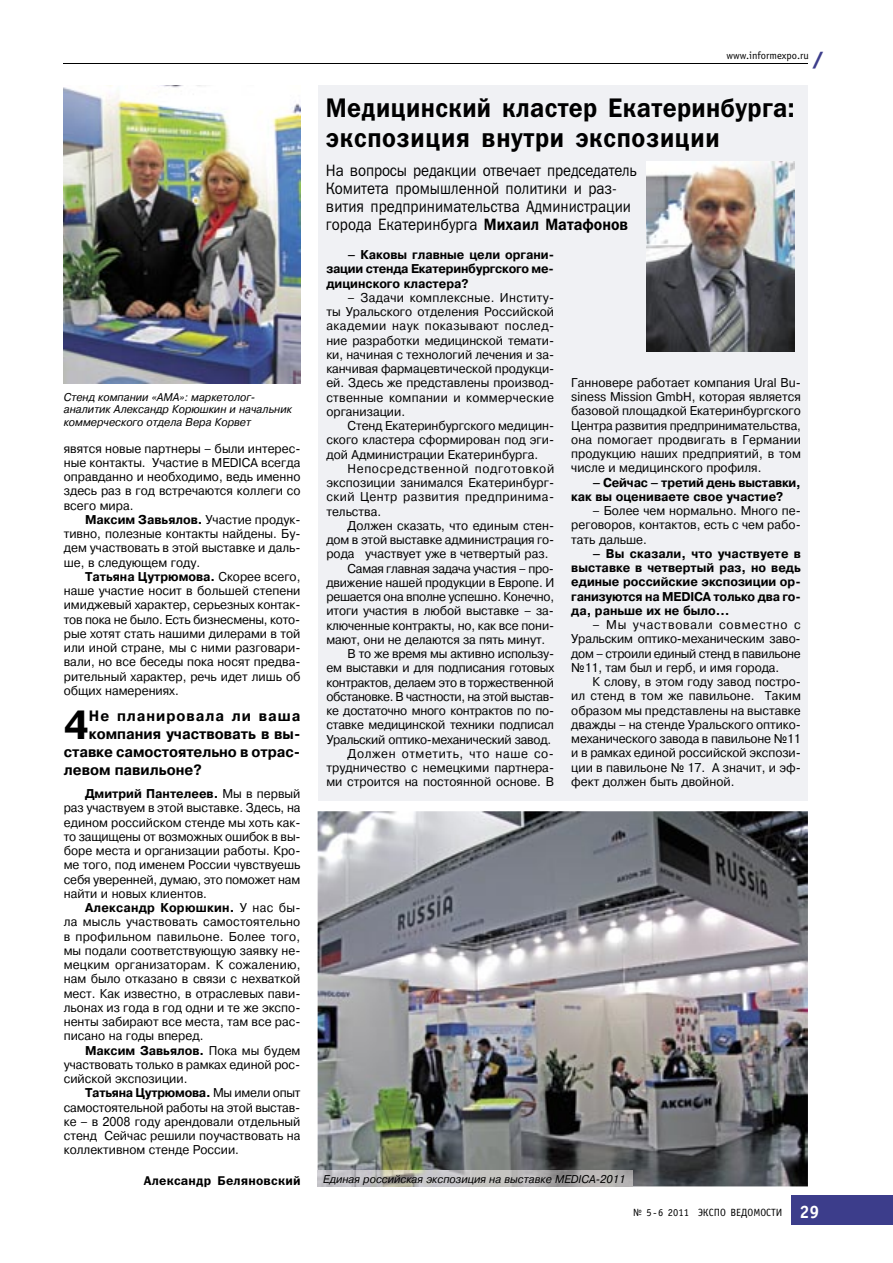
<style>
.page{position:relative;width:893px;height:1263px;background:#fff}
.page>*{position:absolute;margin:0;border:0;box-sizing:border-box;transform-origin:0 0}
.t1{font:700 40.65px "Pragmatica C";color:#000;scale:.95 1}
.t2{font:27px/30px "Franklin Gothic Demi C";letter-spacing:.015em;color:#000;scale:.9 1}
.t3{font:700 18px "Futuris XC";color:#3c3d8b;scale:1.2 1}
.t4{font:16.5px/18px "Franklin Gothic Book C";color:#000;scale:.9 1}
.t5{font:700 15px "Pragmatica C";color:#000;scale:.95 1}
.t6{font:700 15px "Pragmatica C";letter-spacing:.07em;color:#000;scale:.95 1}
.t7{font:12.75px/14.2px "Pragmatica C";color:#000;text-align:justify;scale:.95 1}
.t8{font:700 12.75px/14.2px "Pragmatica C";letter-spacing:-.015em;color:#000;text-align:justify;scale:.95 1}
.t9{font:12.75px "Pragmatica C";letter-spacing:-.02em;color:#000;scale:.95 1}
.t10{font:12.75px "Pragmatica C";letter-spacing:-.03em;color:#000;scale:.95 1}
.t11{font:12.75px "Pragmatica C";letter-spacing:-.025em;color:#000;scale:.95 1}
.t12{font:12.75px "Pragmatica C";letter-spacing:.05em;color:#000;scale:.95 1}
.t13{font:12.75px "Franklin Gothic Demi C";letter-spacing:.01em;color:#000}
.t14{font:italic 11.25px/12.8px "Pragmatica C";color:#000;scale:.95 1}
.t15{font:10.5px "Officina Sans C";color:#000}
.s1{font-weight:700}
.s2{font-family:"Franklin Gothic Demi C"}
.s3{font-weight:700;font-size:18px;color:#fff}
</style>
<div class="page">
<div style="left:791px;top:1195px;width:102px;height:30px;background:#3c3d8b"></div>
<hr style="left:64px;top:64px;width:744px;height:1px;background:#000">
<div style="left:318px;top:86px;width:489px;height:715px;background:#f0f1f4"></div>
<img style="left:64px;top:85px;width:236px;height:299px">
<img style="left:646px;top:162px;width:148px;height:189px">
<img style="left:318px;top:811px;width:490px;height:375px">
<svg style="left:317px;top:1171px;width:315px;height:16px"></svg>
<img style="left:318px;top:1171px;width:314px;height:15px">
<p class="t15" style="left:726px;top:50px;width:84px">www.informexpo.ru</p>
<h3 class="t3" style="left:812px;top:49px;width:11px">/</h3>
<h2 class="t2" style="left:326px;top:92px;width:522px">Медицинский кластер Екатеринбурга: экспозиция внутри экспозиции</h2>
<p class="t14" style="left:64px;top:390px;width:242px">Стенд компании «АМА»: маркетолог&shy;аналитик Александр Корюшкин и начальник коммерческого отдела Вера Корвет</p>
<p class="t7" style="left:64px;top:441px;width:251px">явятся новые партнеры – были интерес&shy;ные контакты. Участие в MEDICA всегда оправданно и необходимо, ведь именно здесь раз в год встречаются коллеги со всего мира.</p>
<p class="t7" style="left:64px;top:512px;width:251px;text-indent:21px"><span class="s1">Максим Завьялов.</span> Участие продук&shy;тивно, полезные контакты найдены. Бу&shy;дем участвовать в этой выставке и даль&shy;ше, в следующем году.</p>
<p class="t7" style="left:64px;top:569px;width:251px;text-indent:21px"><span class="s1">Татьяна Цутрюмова.</span> Скорее всего, наше участие носит в большей степени имиджевый характер, серьезных контак&shy;тов пока не было. Есть бизнесмены, кото&shy;рые хотят стать нашими дилерами в той или иной стране, мы с ними разговари&shy;вали, но все беседы пока носят предва&shy;рительный характер, речь идет лишь об общих намерениях.</p>
<h1 class="t1" style="left:64px;top:704px;width:28px">4</h1>
<p class="t6" style="left:89px;top:708px;width:224px">Не планировала ли ваша</p>
<p class="t5" style="left:89px;top:726px;width:224px">компания участвовать в вы-</p>
<p class="t5" style="left:64px;top:744px;width:250px">ставке самостоятельно в отрас-</p>
<p class="t5" style="left:64px;top:762px;width:147px">левом павильоне?</p>
<p class="t7" style="left:64px;top:787px;width:251px;text-indent:21px"><span class="s1">Дмитрий Пантелеев.</span> Мы в первый раз участвуем в этой выставке. Здесь, на едином российском стенде мы хоть как&shy;то защищены от возможных ошибок в вы&shy;боре места и организации работы. Кро&shy;ме того, под именем России чувствуешь себя уверенней, думаю, это поможет нам найти и новых клиентов.</p>
<p class="t7" style="left:64px;top:901px;width:251px;text-indent:21px"><span class="s1">Александр Корюшкин.</span> У нас бы&shy;ла мысль участвовать самостоятельно в профильном павильоне. Более того, мы подали соответствующую заявку не&shy;мецким организаторам. К сожалению, нам было отказано в связи с нехваткой мест. Как известно, в отраслевых пави&shy;льонах из года в год одни и те же экспо&shy;ненты забирают все места, там все рас&shy;писано на годы вперед.</p>
<p class="t7" style="left:64px;top:1043px;width:251px;text-indent:21px"><span class="s1">Максим Завьялов.</span> Пока мы будем участвовать только в рамках единой рос&shy;сийской экспозиции.</p>
<p class="t7" style="left:64px;top:1086px;width:251px;text-indent:21px"><span class="s1">Татьяна Цутрюмова.</span> Мы имели опыт самостоятельной работы на этой выстав&shy;ке – в 2008 году арендовали отдельный стенд Сейчас решили поучаствовать на коллективном стенде России.</p>
<p class="t4" style="left:326px;top:162px;width:347px">На вопросы редакции отвечает председатель Комитета промышленной политики и раз&shy;вития предпринимательства Администрации города Екатеринбурга <span class="s2">Михаил Матафонов</span></p>
<p class="t8" style="left:326px;top:248px;width:241px;text-indent:21px">– Каковы главные цели органи&shy;зации стенда Екатеринбургского ме&shy;дицинского кластера?</p>
<p class="t7" style="left:326px;top:291px;width:241px;text-indent:21px">– Задачи комплексные. Институ&shy;ты Уральского отделения Российской академии наук показывают послед&shy;ние разработки медицинской темати&shy;ки, начиная с технологий лечения и за&shy;канчивая фармацевтической продукци&shy;ей. Здесь же представлены производ&shy;ственные компании и коммерческие организации.</p>
<p class="t7" style="left:326px;top:419px;width:241px;text-indent:21px">Стенд Екатеринбургского медицин&shy;ского кластера сформирован под эги&shy;дой Администрации Екатеринбурга.</p>
<p class="t7" style="left:326px;top:462px;width:241px;text-indent:21px">Непосредственной подготовкой экспозиции занимался Екатеринбург&shy;ский Центр развития предпринима&shy;тельства.</p>
<p class="t7" style="left:348px;top:519px;width:219px">Должен сказать, что единым стен-</p>
<p class="t7" style="left:326px;top:533px;width:241px">дом в этой выставке администрация го-</p>
<p class="t7" style="left:326px;top:547px;width:235px">рода участвует уже в четвертый раз.</p>
<p class="t9" style="left:348px;top:561px;width:219px">Самая главная задача участия – про-</p>
<p class="t7" style="left:326px;top:576px;width:241px">движение нашей продукции в Европе. И</p>
<p class="t9" style="left:326px;top:590px;width:241px">решается она вполне успешно. Конечно,</p>
<p class="t7" style="left:326px;top:604px;width:241px">итоги участия в любой выставке – за-</p>
<p class="t7" style="left:326px;top:618px;width:241px">ключенные контракты, но, как все пони-</p>
<p class="t7" style="left:326px;top:633px;width:232px">мают, они не делаются за пять минут.</p>
<p class="t9" style="left:348px;top:647px;width:219px">В то же время мы активно использу-</p>
<p class="t9" style="left:326px;top:661px;width:241px">ем выставки и для подписания готовых</p>
<p class="t11" style="left:326px;top:675px;width:241px">контрактов, делаем это в торжественной</p>
<p class="t10" style="left:326px;top:690px;width:241px">обстановке. В частности, на этой выстав-</p>
<p class="t9" style="left:326px;top:704px;width:241px">ке достаточно много контрактов по по-</p>
<p class="t7" style="left:326px;top:718px;width:241px">ставке медицинской техники подписал</p>
<p class="t9" style="left:326px;top:732px;width:238px">Уральский оптико-механический завод.</p>
<p class="t12" style="left:348px;top:747px;width:219px">Должен отметить, что наше со-</p>
<p class="t7" style="left:326px;top:761px;width:241px">трудничество с немецкими партнера-</p>
<p class="t7" style="left:326px;top:775px;width:241px">ми строится на постоянной основе. В</p>
<p class="t7" style="left:571px;top:376px;width:243px">Ганновере работает компания Ural Bu&shy;siness Mission GmbH, которая является базовой площадкой Екатеринбургского Центра развития предпринимательства, она помогает продвигать в Германии продукцию наших предприятий, в том числе и медицинского профиля.</p>
<p class="t8" style="left:571px;top:475px;width:243px;text-indent:21px">– Сейчас – третий день выставки, как вы оцениваете свое участие?</p>
<p class="t7" style="left:571px;top:504px;width:243px;text-indent:21px">– Более чем нормально. Много пе&shy;реговоров, контактов, есть с чем рабо&shy;тать дальше.</p>
<p class="t8" style="left:571px;top:547px;width:243px;text-indent:21px">– Вы сказали, что участвуете в выставке в четвертый раз, но ведь единые российские экспозиции ор&shy;ганизуются на MEDICA только два го&shy;да, раньше их не было…</p>
<p class="t7" style="left:571px;top:618px;width:243px;text-indent:21px">– Мы участвовали совместно с Уральским оптико-механическим заво&shy;дом – строили единый стенд в павильоне №11, там был и герб, и имя города.</p>
<p class="t7" style="left:571px;top:675px;width:243px;text-indent:21px">К слову, в этом году завод постро&shy;ил стенд в том же павильоне. Таким образом мы представлены на выставке дважды – на стенде Уральского оптико&shy;механического завода в павильоне №11 и в рамках единой российской экспози&shy;ции в павильоне № 17. А значит, и эф&shy;фект должен быть двойной.</p>
<p class="t13" style="left:144px;top:1173px;width:158px">Александр Беляновский</p>
<p class="t14" style="left:323px;top:1173px;width:320px">Единая российская экспозиция на выставке MEDICA-2011</p>
<p class="t15" style="left:633px;top:1207px;width:188px">№ 5 6 2011 ЭКСПО ВЕДОМОСТИ <span class="s3">29</span></p>
</div>
